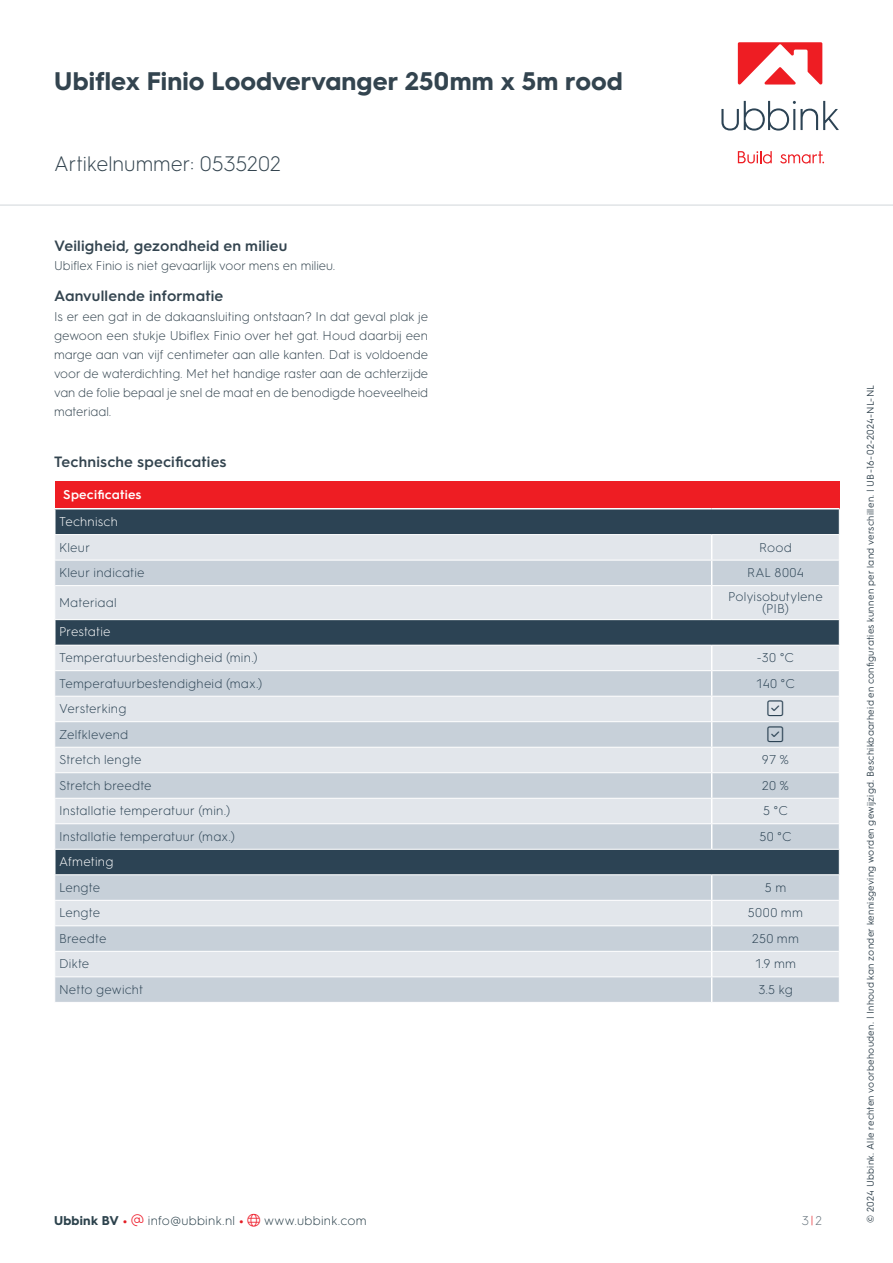
<style>
.page{position:relative;width:893px;height:1263px;background:#fff}
.page>*{position:absolute;margin:0;border:0;box-sizing:border-box;transform-origin:0 0}
.t1{font:700 25.5px "HGS3";letter-spacing:.005em;color:#33444f}
.t2{font:300 21px "HGS3";color:#33444f}
.t3{font:300 18px "Font Awesome 6 Pro";color:#2c4354}
.t4{font:600 15px "HGS3";letter-spacing:.01em;color:#33444f}
.t5{font:300 12.75px/19.2px "HGS3";color:#33444f;text-align:justify}
.t6{font:300 12.75px/12.8px "HGS3";letter-spacing:.015em;color:#2c4354;text-align:center}
.t7{font:300 12.75px "HGS3";letter-spacing:.02em;color:#2c424c}
.t8{font:300 12.75px "HGS3";letter-spacing:.01em;color:#fff}
.t9{font:600 12.75px "HGS3";letter-spacing:.015em;color:#fff}
.t10{font:300 12.75px "HGS3";color:#66737c}
.t11{font:9.75px "HGS3";letter-spacing:.03em;color:#33444f}
.s1{font-weight:700}
.s2{font-weight:700;color:#e31e25}
.s3{color:#ee1f2d}
.s4{color:#e31e25}
</style>
<div class="page">
<div style="left:55px;top:481px;width:784px;height:28px;background:#ee1d23"></div>
<div style="left:56px;top:509px;width:783px;height:25px;background:#2c4354"></div>
<div style="left:55px;top:535px;width:784px;height:25px;background:#e2e6eb"></div>
<svg style="left:55px;top:561px;width:784px;height:441px;background:#c1c9d1"></svg>
<hr style="left:54px;top:508px;width:658px;height:1px;background:#fff">
<hr style="left:712px;top:508px;width:127px;height:1px;background:#fff">
<svg style="left:711px;top:535px;width:1px;height:50px"></svg>
<svg style="left:839px;top:509px;width:1px;height:26px"></svg>
<hr style="left:55px;top:585px;width:657px;height:1px;background:#fff">
<hr style="left:712px;top:585px;width:127px;height:1px;background:#fff">
<hr style="left:711px;top:586px;width:1px;height:33px;background:#fff">
<hr style="left:54px;top:619px;width:658px;height:1px;background:#fff">
<hr style="left:712px;top:619px;width:128px;height:1px;background:#fff">
<hr style="left:54px;top:620px;width:2px;height:25px;background:#fff">
<hr style="left:54px;top:645px;width:658px;height:1px;background:#fff">
<hr style="left:712px;top:645px;width:128px;height:1px;background:#fff">
<hr style="left:55px;top:670px;width:657px;height:1px;background:#fff">
<hr style="left:712px;top:670px;width:127px;height:1px;background:#fff">
<hr style="left:55px;top:696px;width:657px;height:1px;background:#fff">
<hr style="left:712px;top:696px;width:127px;height:1px;background:#fff">
<hr style="left:55px;top:721px;width:657px;height:1px;background:#fff">
<hr style="left:712px;top:721px;width:127px;height:1px;background:#fff">
<hr style="left:55px;top:747px;width:657px;height:1px;background:#fff">
<hr style="left:712px;top:747px;width:127px;height:1px;background:#fff">
<hr style="left:55px;top:772px;width:657px;height:1px;background:#fff">
<hr style="left:712px;top:772px;width:127px;height:1px;background:#fff">
<hr style="left:55px;top:798px;width:657px;height:1px;background:#fff">
<hr style="left:712px;top:798px;width:127px;height:1px;background:#fff">
<hr style="left:55px;top:823px;width:657px;height:1px;background:#fff">
<hr style="left:712px;top:823px;width:127px;height:1px;background:#fff">
<svg style="left:711px;top:646px;width:1px;height:203px"></svg>
<hr style="left:54px;top:849px;width:658px;height:1px;background:#fff">
<hr style="left:712px;top:849px;width:128px;height:1px;background:#fff">
<hr style="left:54px;top:850px;width:2px;height:24px;background:#fff">
<hr style="left:54px;top:874px;width:658px;height:1px;background:#fff">
<hr style="left:712px;top:874px;width:128px;height:1px;background:#fff">
<hr style="left:55px;top:900px;width:657px;height:1px;background:#fff">
<hr style="left:712px;top:900px;width:127px;height:1px;background:#fff">
<hr style="left:55px;top:925px;width:657px;height:1px;background:#fff">
<hr style="left:712px;top:925px;width:127px;height:1px;background:#fff">
<hr style="left:55px;top:951px;width:657px;height:1px;background:#fff">
<hr style="left:712px;top:951px;width:127px;height:1px;background:#fff">
<hr style="left:55px;top:976px;width:657px;height:1px;background:#fff">
<hr style="left:712px;top:976px;width:127px;height:1px;background:#fff">
<svg style="left:711px;top:875px;width:1px;height:127px"></svg>
<svg style="left:839px;top:620px;width:1px;height:255px"></svg>
<hr style="left:0;top:204px;width:893px;height:2px;background:#e1e4e6">
<svg style="left:721px;top:101px;width:118px;height:30px"></svg>
<svg style="left:738px;top:151px;width:34px;height:13px"></svg>
<svg style="left:780px;top:151px;width:44px;height:13px"></svg>
<svg style="left:738px;top:42px;width:84px;height:43px"></svg>
<svg style="left:768px;top:701px;width:15px;height:15px"></svg>
<svg style="left:768px;top:726px;width:15px;height:16px"></svg>
<h1 class="t1" style="left:54px;top:63px;width:570px">Ubiflex Finio Loodvervanger 250mm x 5m rood</h1>
<h2 class="t2" style="left:54px;top:150px;width:228px">Artikelnummer: 0535202</h2>
<p class="t4" style="left:54px;top:235px;width:235px">Veiligheid, gezondheid en milieu</p>
<p class="t5" style="left:54px;top:255px;width:283px">Ubiflex Finio is niet gevaarlijk voor mens en milieu.</p>
<p class="t4" style="left:54px;top:286px;width:171px">Aanvullende informatie</p>
<p class="t5" style="left:54px;top:306px;width:376px">Is er een gat in de dakaansluiting ontstaan? In dat geval plak je gewoon een stukje Ubiflex Finio over het gat. Houd daarbij een marge aan van vijf centimeter aan alle kanten. Dat is voldoende voor de waterdichting. Met het handige raster aan de achterzijde van de folie bepaal je snel de maat en de benodigde hoeveelheid materiaal.</p>
<p class="t4" style="left:54px;top:451px;width:174px">Technische specificaties</p>
<p class="t9" style="left:63px;top:485px;width:80px">Specificaties</p>
<p class="t8" style="left:59px;top:513px;width:60px">Technisch</p>
<p class="t6" style="left:59px;top:540px;width:33px">Kleur</p>
<p class="t6" style="left:759px;top:540px;width:34px">Rood</p>
<p class="t6" style="left:59px;top:565px;width:87px">Kleur indicatie</p>
<p class="t6" style="left:747px;top:565px;width:58px">RAL 8004</p>
<p class="t6" style="left:59px;top:595px;width:59px">Materiaal</p>
<p class="t6" style="left:728px;top:589px;width:96px">Polyisobutylene (PIB)</p>
<p class="t8" style="left:59px;top:623px;width:53px">Prestatie</p>
<p class="t6" style="left:59px;top:651px;width:200px">Temperatuurbestendigheid (min.)</p>
<p class="t6" style="left:757px;top:651px;width:39px">-30 °C</p>
<p class="t6" style="left:59px;top:676px;width:205px">Temperatuurbestendigheid (max.)</p>
<p class="t6" style="left:756px;top:676px;width:41px">140 °C</p>
<p class="t6" style="left:59px;top:702px;width:69px">Versterking</p>
<h3 class="t3" style="left:768px;top:699px;width:17px">▲❑◆</h3>
<p class="t6" style="left:59px;top:727px;width:71px">Zelfklevend</p>
<h3 class="t3" style="left:768px;top:725px;width:17px">▲❑◆</h3>
<p class="t6" style="left:59px;top:753px;width:84px">Stretch lengte</p>
<p class="t6" style="left:762px;top:753px;width:29px">97 %</p>
<p class="t6" style="left:59px;top:778px;width:94px">Stretch breedte</p>
<p class="t6" style="left:762px;top:778px;width:29px">20 %</p>
<p class="t6" style="left:59px;top:804px;width:173px">Installatie temperatuur (min.)</p>
<p class="t6" style="left:763px;top:804px;width:27px">5 °C</p>
<p class="t6" style="left:59px;top:829px;width:177px">Installatie temperatuur (max.)</p>
<p class="t6" style="left:759px;top:829px;width:34px">50 °C</p>
<p class="t8" style="left:59px;top:853px;width:56px">Afmeting</p>
<p class="t6" style="left:59px;top:880px;width:43px">Lengte</p>
<p class="t6" style="left:765px;top:880px;width:23px">5 m</p>
<p class="t6" style="left:59px;top:906px;width:43px">Lengte</p>
<p class="t6" style="left:748px;top:906px;width:57px">5000 mm</p>
<p class="t6" style="left:59px;top:931px;width:49px">Breedte</p>
<p class="t6" style="left:752px;top:931px;width:49px">250 mm</p>
<p class="t6" style="left:59px;top:957px;width:32px">Dikte</p>
<p class="t6" style="left:755px;top:957px;width:43px">1.9 mm</p>
<p class="t6" style="left:59px;top:982px;width:86px">Netto gewicht</p>
<p class="t6" style="left:758px;top:982px;width:36px">3.5 kg</p>
<p class="t7" style="left:54px;top:1211px;width:314px"><span class="s1">Ubbink BV</span> <span class="s2">•</span> <span class="s3">▼</span> info@ubbink.nl <span class="s2">•</span> <span class="s3">●□</span> www.ubbink.com</p>
<p class="t10" style="left:802px;top:1211px;width:21px">3<span class="s4">|</span>2</p>
<p class="t11" style="left:864px;top:1222px;width:839px;rotate:-90deg">© 2024 Ubbink. Alle rechten voorbehouden. | Inhoud kan zonder kennisgeving worden gewijzigd. Beschikbaarheid en configuraties kunnen per land verschillen. | UB-16-02-2024-NL-NL</p>
</div>
